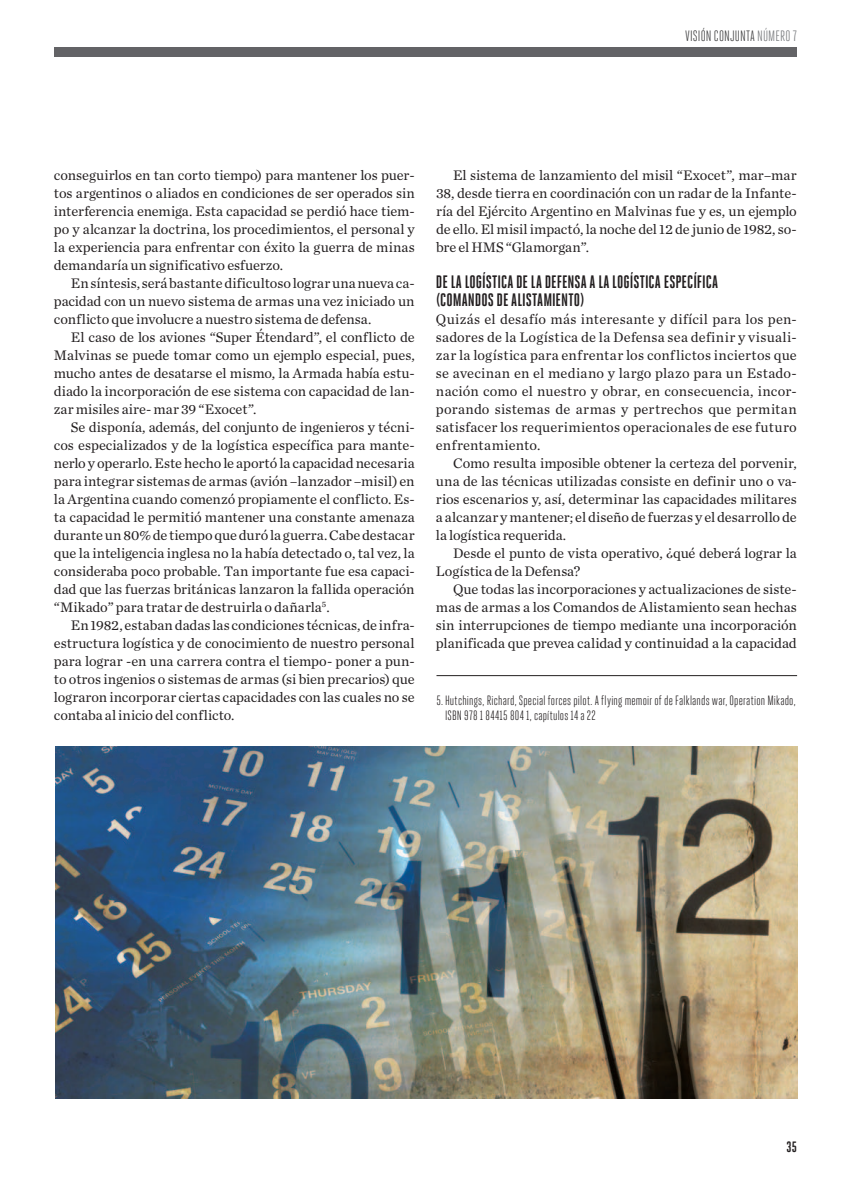
<style>
.page{position:relative;width:851px;height:1191px;background:#fff}
.page>*{position:absolute;margin:0;border:0;box-sizing:border-box;transform-origin:0 0}
.t1{font:700 18px/18px "Heroic Condensed";letter-spacing:.005em;color:#231f20}
.t2{font:15px "Heroic Condensed";letter-spacing:.005em;color:#3e3e3f}
.t3{font:700 15px "Heroic Condensed";color:#231f20}
.t4{font:14.4px/18px "Chronicle Text G1";color:#231f20;text-align:justify}
.t5{font:13.5px/15px "Heroic Condensed";letter-spacing:.015em;color:#231f20}
.s1{color:#76787b}
</style>
<div class="page">
<img style="left:55px;top:747px;width:742px;height:351px">
<hr style="left:436px;top:675px;width:361px;height:1px;background:#231f20">
<div style="left:54px;top:48px;width:742px;height:9px;background:#636366"></div>
<p class="t2" style="left:685px;top:28px;width:113px">VISIÓN CONJUNTA <span class="s1">NÚMERO 7</span></p>
<p class="t4" style="left:54px;top:165px;width:362px">conseguirlos en tan corto tiempo) para mantener los puer&shy;tos argentinos o aliados en condiciones de ser operados sin interferencia enemiga. Esta capacidad se perdió hace tiem&shy;po y alcanzar la doctrina, los procedimientos, el personal y la experiencia para enfrentar con éxito la guerra de minas demandaría un significativo esfuerzo.</p>
<p class="t4" style="left:54px;top:273px;width:362px;text-indent:17px">En síntesis, será bastante dificultoso lograr una nueva ca&shy;pacidad con un nuevo sistema de armas una vez iniciado un conflicto que involucre a nuestro sistema de defensa.</p>
<p class="t4" style="left:54px;top:327px;width:362px;text-indent:17px">El caso de los aviones “Super Étendard”, el conflicto de Malvinas se puede tomar como un ejemplo especial, pues, mucho antes de desatarse el mismo, la Armada había estu&shy;diado la incorporación de ese sistema con capacidad de lan&shy;zar misiles aire- mar 39 “Exocet”.</p>
<p class="t4" style="left:54px;top:417px;width:362px;text-indent:17px">Se disponía, además, del conjunto de ingenieros y técni&shy;cos especializados y de la logística específica para mante&shy;nerlo y operarlo. Este hecho le aportó la capacidad necesaria para integrar sistemas de armas (avión –lanzador –misil) en la Argentina cuando comenzó propiamente el conflicto. Es&shy;ta capacidad le permitió mantener una constante amenaza durante un 80% de tiempo que duró la guerra. Cabe destacar que la inteligencia inglesa no la había detectado o, tal vez, la consideraba poco probable. Tan importante fue esa capaci&shy;dad que las fuerzas británicas lanzaron la fallida operación “Mikado” para tratar de destruirla o dañarla<sup>5</sup>.</p>
<p class="t4" style="left:54px;top:615px;width:362px;text-indent:17px">En 1982, estaban dadas las condiciones técnicas, de infra&shy;estructura logística y de conocimiento de nuestro personal para lograr -en una carrera contra el tiempo- poner a pun&shy;to otros ingenios o sistemas de armas (si bien precarios) que lograron incorporar ciertas capacidades con las cuales no se contaba al inicio del conflicto.</p>
<p class="t4" style="left:436px;top:165px;width:362px;text-indent:17px">El sistema de lanzamiento del misil “Exocet”, mar–mar 38, desde tierra en coordinación con un radar de la Infante&shy;ría del Ejército Argentino en Malvinas fue y es, un ejemplo de ello. El misil impactó, la noche del 12 de junio de 1982, so&shy;bre el HMS “Glamorgan”.</p>
<p class="t1" style="left:436px;top:273px;width:258px">DE LA LOGÍSTICA DE LA DEFENSA A LA LOGÍSTICA ESPECÍFICA (COMANDOS DE ALISTAMIENTO)</p>
<p class="t4" style="left:436px;top:309px;width:362px">Quizás el desafío más interesante y difícil para los pen&shy;sadores de la Logística de la Defensa sea definir y visuali&shy;zar la logística para enfrentar los conflictos inciertos que se avecinan en el mediano y largo plazo para un Estado&shy;nación como el nuestro y obrar, en consecuencia, incor&shy;porando sistemas de armas y pertrechos que permitan satisfacer los requerimientos operacionales de ese futuro enfrentamiento.</p>
<p class="t4" style="left:436px;top:453px;width:362px;text-indent:17px">Como resulta imposible obtener la certeza del porvenir, una de las técnicas utilizadas consiste en definir uno o va&shy;rios escenarios y, así, determinar las capacidades militares a alcanzar y mantener; el diseño de fuerzas y el desarrollo de la logística requerida.</p>
<p class="t4" style="left:436px;top:543px;width:362px;text-indent:17px">Desde el punto de vista operativo, ¿qué deberá lograr la<br>Logística de la Defensa?</p>
<p class="t4" style="left:436px;top:579px;width:362px;text-indent:17px">Que todas las incorporaciones y actualizaciones de siste&shy;mas de armas a los Comandos de Alistamiento sean hechas sin interrupciones de tiempo mediante una incorporación planificada que prevea calidad y continuidad a la capacidad</p>
<p class="t5" style="left:445px;top:693px;width:352px;text-indent:-9px">5.Hutchings, Richard, Special forces pilot. A flying memoir of de Falklands war, Operation Mikado,<br>ISBN 978 1 84415 804 1, capítulos 14 a 22</p>
<p class="t3" style="left:786px;top:1139px;width:12px">35</p>
</div>
